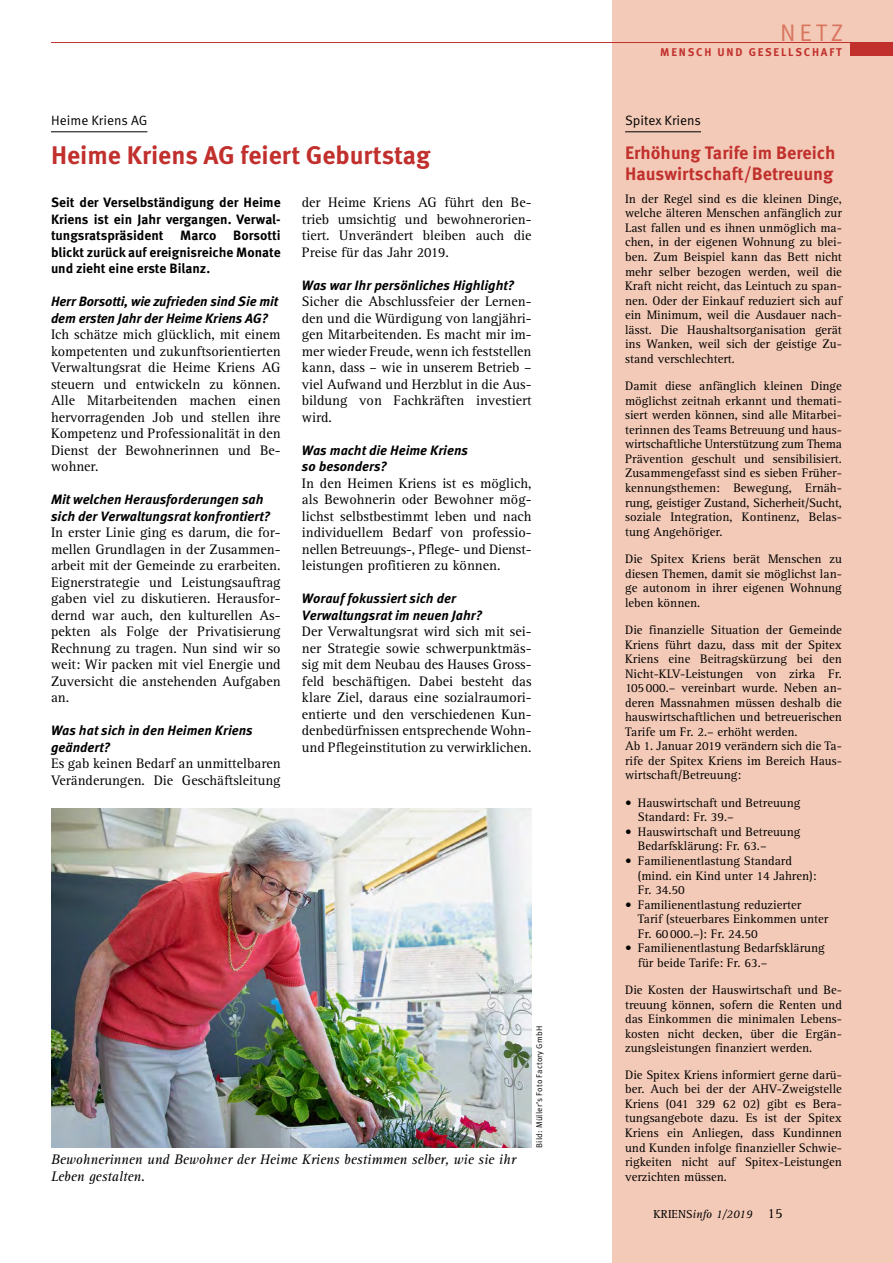
<style>
.page{position:relative;width:893px;height:1263px;background:#fff}
.page>*{position:absolute;margin:0;border:0;box-sizing:border-box;transform-origin:0 0}
.t1{font:700 25.5px "Meta OT";color:#c1302d}
.t2{font:24px "Meta OT Norm";color:#d9755f}
.t3{font:700 18px/21px "Meta OT";color:#c1302d}
.t4{font:14.25px/16.5px "Rotis Serif Std";color:#000;text-align:justify}
.t5{font:italic 14.25px/16.5px "Rotis Serif Std";color:#000}
.t6{font:italic 700 13.5px/16.5px "Meta OT";color:#000}
.t7{font:700 13.5px/16.5px "Meta OT";color:#000;text-align:justify}
.t8{font:13.5px "Meta OT Norm";color:#000}
.t9{font:12.75px/14.5px "Rotis Serif Std";color:#000}
.t10{font:italic 12px "Rotis Serif Std";color:#000}
.t11{font:700 11.25px "Meta OT";letter-spacing:.16em;color:#c1302d}
.t12{font:8.25px "Meta OT Norm";letter-spacing:.025em;color:#000}
.s1{font-style:normal}
.s2{font-style:normal;font-size:14.25px}
</style>
<div class="page">
<div style="left:612px;top:0;width:281px;height:1263px;background:#f3cab7"></div>
<hr style="left:51px;top:131px;width:96px;height:1px;background:#000">
<div style="left:850px;top:43px;width:43px;height:13px;background:#c1302d"></div>
<hr style="left:51px;top:42px;width:842px;height:1px;background:#c1302d">
<hr style="left:625px;top:131px;width:76px;height:1px;background:#000">
<img style="left:51px;top:808px;width:480px;height:340px">
<p class="t8" style="left:51px;top:112px;width:98px">Heime Kriens AG</p>
<h1 class="t1" style="left:51px;top:138px;width:381px">Heime Kriens AG feiert Geburtstag</h1>
<p class="t7" style="left:51px;top:194px;width:231px">Seit der Verselbständigung der Heime Kriens ist ein Jahr vergangen. Verwal&shy;tungsratspräsident Marco Borsotti blickt zurück auf ereignisreiche Monate und zieht eine erste Bilanz.</p>
<p class="t6" style="left:51px;top:294px;width:228px">Herr Borsotti, wie zufrieden sind Sie mit dem ersten Jahr der Heime Kriens AG?</p>
<p class="t4" style="left:51px;top:326px;width:231px">Ich schätze mich glücklich, mit einem kompetenten und zukunftsorientierten Verwaltungsrat die Heime Kriens AG steuern und entwickeln zu können.<br>Alle Mitarbeitenden machen einen hervorragenden Job und stellen ihre Kompetenz und Professionalität in den Dienst der Bewohnerinnen und Be&shy;wohner.</p>
<p class="t6" style="left:51px;top:492px;width:220px">Mit welchen Herausforderungen sah sich der Verwaltungsrat konfrontiert?</p>
<p class="t4" style="left:51px;top:524px;width:231px">In erster Linie ging es darum, die for&shy;mellen Grundlagen in der Zusammen&shy;arbeit mit der Gemeinde zu erarbeiten.<br>Eignerstrategie und Leistungsauftrag gaben viel zu diskutieren. Herausfor&shy;dernd war auch, den kulturellen As&shy;pekten als Folge der Privatisierung Rechnung zu tragen. Nun sind wir so weit: Wir packen mit viel Energie und Zuversicht die anstehenden Aufgaben an.</p>
<p class="t6" style="left:51px;top:723px;width:203px">Was hat sich in den Heimen Kriens geändert?</p>
<p class="t4" style="left:51px;top:755px;width:231px">Es gab keinen Bedarf an unmittelbaren<br>Veränderungen. Die Geschäftsleitung</p>
<p class="t4" style="left:302px;top:194px;width:231px">der Heime Kriens AG führt den Be&shy;trieb umsichtig und bewohnerorien&shy;tiert. Unverändert bleiben auch die Preise für das Jahr 2019.</p>
<p class="t6" style="left:302px;top:277px;width:213px">Was war Ihr persönliches Highlight?</p>
<p class="t4" style="left:302px;top:293px;width:231px">Sicher die Abschlussfeier der Lernen&shy;den und die Würdigung von langjähri&shy;gen Mitarbeitenden. Es macht mir im&shy;mer wieder Freude, wenn ich feststellen kann, dass – wie in unserem Betrieb – viel Aufwand und Herzblut in die Aus&shy;bildung von Fachkräften investiert wird.</p>
<p class="t6" style="left:302px;top:442px;width:168px">Was macht die Heime Kriens so besonders?</p>
<p class="t4" style="left:302px;top:475px;width:231px">In den Heimen Kriens ist es möglich, als Bewohnerin oder Bewohner mög&shy;lichst selbstbestimmt leben und nach individuellem Bedarf von professio&shy;nellen Betreuungs-, Pflege- und Dienst&shy;leistungen profitieren zu können.</p>
<p class="t6" style="left:302px;top:591px;width:182px">Worauf fokussiert sich der<br>Verwaltungsrat im neuen Jahr?</p>
<p class="t4" style="left:302px;top:623px;width:231px">Der Verwaltungsrat wird sich mit sei&shy;ner Strategie sowie schwerpunktmäs&shy;sig mit dem Neubau des Hauses Gross&shy;feld beschäftigen. Dabei besteht das klare Ziel, daraus eine sozialraumori&shy;entierte und den verschiedenen Kun&shy;denbedürfnissen entsprechende Wohn&shy;und Pflegeinstitution zu verwirklichen.</p>
<p class="t5" style="left:51px;top:1151px;width:466px">Bewohnerinnen und Bewohner der Heime Kriens bestimmen selber, wie sie ihr<br>Leben gestalten.</p>
<p class="t12" style="left:534px;top:1148px;width:123px;rotate:-90deg">Bild: Müller’s Foto Factory GmbH</p>
<h2 class="t2" style="left:780px;top:19px;width:65px">NETZ</h2>
<p class="t11" style="left:660px;top:45px;width:183px">MENSCH UND GESELLSCHAFT</p>
<p class="t8" style="left:625px;top:112px;width:78px">Spitex Kriens</p>
<h3 class="t3" style="left:625px;top:142px;width:212px">Erhöhung Tarife im Bereich<br>Hauswirtschaft/Betreuung</h3>
<p class="t9" style="left:625px;top:191px;width:218px;text-align:justify">In der Regel sind es die kleinen Dinge, welche älteren Menschen anfänglich zur Last fallen und es ihnen unmöglich ma&shy;chen, in der eigenen Wohnung zu blei&shy;ben. Zum Beispiel kann das Bett nicht mehr selber bezogen werden, weil die Kraft nicht reicht, das Leintuch zu span&shy;nen. Oder der Einkauf reduziert sich auf ein Minimum, weil die Ausdauer nach&shy;lässt. Die Haushaltsorganisation gerät ins Wanken, weil sich der geistige Zu&shy;stand verschlechtert.</p>
<p class="t9" style="left:625px;top:379px;width:218px;text-align:justify">Damit diese anfänglich kleinen Dinge möglichst zeitnah erkannt und themati&shy;siert werden können, sind alle Mitarbei&shy;terinnen des Teams Betreuung und haus&shy;wirtschaftliche Unterstützung zum Thema Prävention geschult und sensibilisiert.<br>Zusammengefasst sind es sieben Früher&shy;kennungsthemen: Bewegung, Ernäh&shy;rung, geistiger Zustand, Sicherheit/Sucht, soziale Integration, Kontinenz, Belas&shy;tung Angehöriger.</p>
<p class="t9" style="left:625px;top:552px;width:218px;text-align:justify">Die Spitex Kriens berät Menschen zu diesen Themen, damit sie möglichst lan&shy;ge autonom in ihrer eigenen Wohnung leben können.</p>
<p class="t9" style="left:625px;top:623px;width:218px">Die finanzielle Situation der Gemeinde Kriens führt dazu, dass mit der Spitex Kriens eine Beitragskürzung bei den Nicht-KLV-Leistungen von zirka Fr.<br>105000.– vereinbart wurde. Neben an&shy;deren Massnahmen müssen deshalb die hauswirtschaftlichen und betreuerischen Tarife um Fr. 2.– erhöht werden.<br>Ab 1. Januar 2019 verändern sich die Ta&shy;rife der Spitex Kriens im Bereich Haus&shy;wirtschaft/Betreuung:</p>
<p class="t9" style="left:638px;top:795px;width:164px;text-indent:-13px">• Hauswirtschaft und Betreuung<br>Standard: Fr. 39.–</p>
<p class="t9" style="left:638px;top:824px;width:164px;text-indent:-13px">• Hauswirtschaft und Betreuung<br>Bedarfsklärung: Fr. 63.–</p>
<p class="t9" style="left:638px;top:854px;width:180px;text-indent:-13px">• Familienentlastung Standard (mind. ein Kind unter 14 Jahren):<br>Fr. 34.50</p>
<p class="t9" style="left:638px;top:897px;width:192px;text-indent:-13px">• Familienentlastung reduzierter<br>Tarif (steuerbares Einkommen unter<br>Fr. 60000.–): Fr. 24.50</p>
<p class="t9" style="left:638px;top:941px;width:188px;text-indent:-13px">• Familienentlastung Bedarfsklärung für beide Tarife: Fr. 63.–</p>
<p class="t9" style="left:625px;top:983px;width:218px;text-align:justify">Die Kosten der Hauswirtschaft und Be&shy;treuung können, sofern die Renten und das Einkommen die minimalen Lebens&shy;kosten nicht decken, über die Ergän&shy;zungsleistungen finanziert werden.</p>
<p class="t9" style="left:625px;top:1067px;width:218px;text-align:justify">Die Spitex Kriens informiert gerne darü&shy;ber. Auch bei der der AHV-Zweigstelle Kriens (041 329 62 02) gibt es Bera&shy;tungsangebote dazu. Es ist der Spitex Kriens ein Anliegen, dass Kundinnen und Kunden infolge finanzieller Schwie&shy;rigkeiten nicht auf Spitex-Leistungen verzichten müssen.</p>
<p class="t10" style="left:653px;top:1207px;width:130px"><span class="s1">KRIENS</span>info 1/2019 <span class="s2">15</span></p>
</div>
